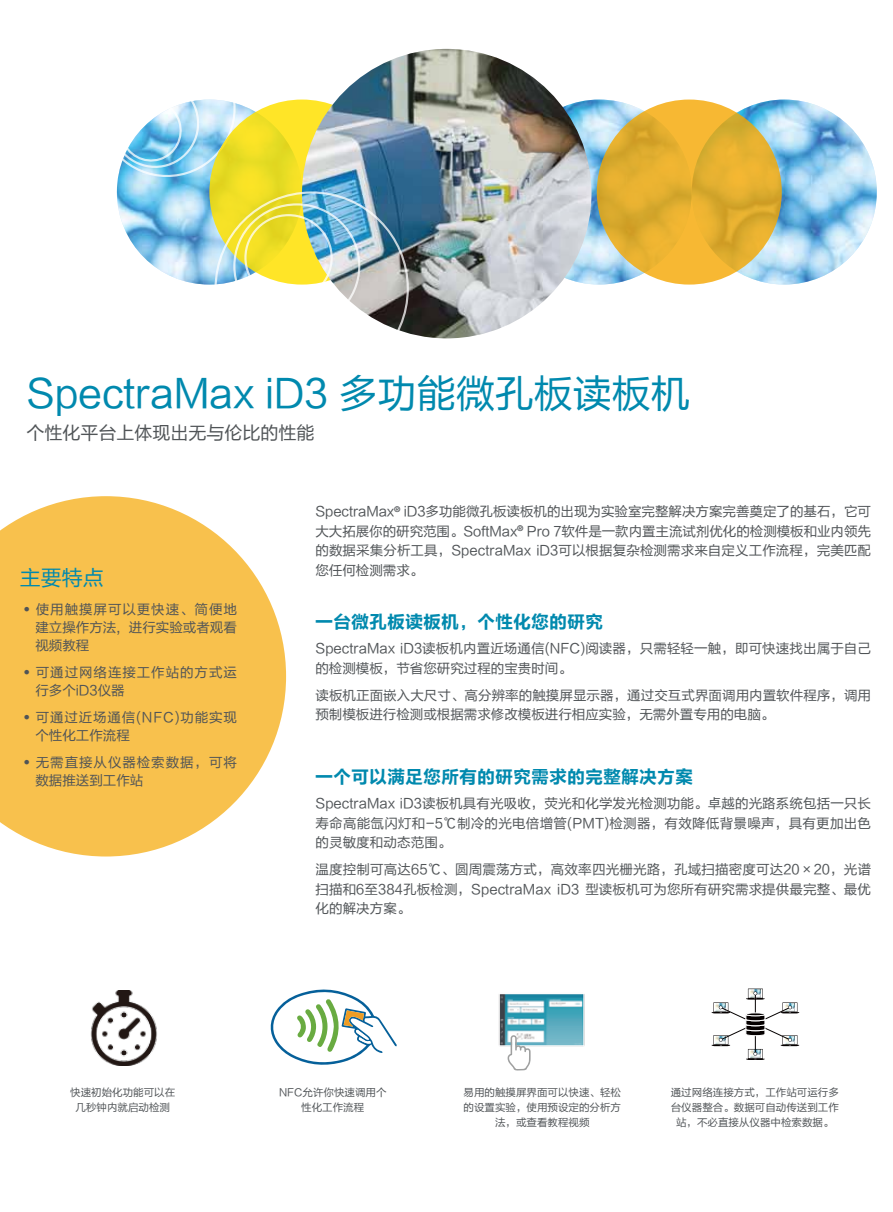
<style>
.page{position:relative;width:893px;height:1212px;background:#fff}
.page>*{position:absolute;margin:0;border:0;box-sizing:border-box;transform-origin:0 0}
.t1{font:39px "FZLTHJW GB1 0";color:#0089ae}
.t2{font:21px "FZLTHJW GB1 0";color:#0089ae}
.t3{font:18px "FZLTCHJW GB1 0";color:#0089ae}
.t4{font:18px "FZLTHJW GB1 0";color:#505457}
.t5{font:13.5px/19.5px "FZLTHJW GB1 0";letter-spacing:.01em;color:#505457;text-align:justify}
.t6{font:13.5px/18px "FZLTHJW GB1 0";letter-spacing:.07em;color:#505457}
.t7{font:13.5px/18px "FZLTHJW GB1 0";letter-spacing:.06em;color:#505457}
.t8{font:10.5px/15px "FZLTHJW GB1 0";color:#505457;text-align:center}
.s1{font-family:"Helvetica";font-weight:900}
</style>
<div class="page">
<img style="left:498px;top:994px;width:87px;height:66px">
<svg style="left:508px;top:1035px;width:23px;height:36px"></svg>
<img style="left:117px;top:100px;width:185px;height:185px;border-radius:93px">
<img style="left:507px;top:100px;width:185px;height:185px;border-radius:93px">
<img style="left:692px;top:100px;width:185px;height:185px;border-radius:93px">
<svg style="left:597px;top:100px;width:185px;height:185px;background:#e5af30"></svg>
<svg style="left:117px;top:99px;width:125px;height:85px"></svg>
<svg style="left:0;top:496px;width:286px;height:360px;fill:#f8c14d"></svg>
<svg style="left:209px;top:100px;width:185px;height:185px;background:#f2e02b"></svg>
<img style="left:302px;top:49px;width:289px;height:289px;border-radius:145px">
<div style="left:244px;top:214px;width:89px;height:87px;border:2px solid #fff;border-radius:50%"></div>
<svg style="left:270px;top:989px;width:127px;height:76px"></svg>
<svg style="left:712px;top:988px;width:87px;height:72px"></svg>
<div style="left:746px;top:1013px;width:19px;height:3px;border:1px solid #fff;border-radius:50%"></div>
<img style="left:90px;top:990px;width:67px;height:76px">
<h1 class="t1" style="left:26px;top:372px;width:665px">SpectraMax iD3 多功能微孔板读板机</h1>
<h3 class="t4" style="left:26px;top:422px;width:289px">个性化平台上体现出无与伦比的性能</h3>
<h2 class="t2" style="left:20px;top:566px;width:85px">主要特点</h2>
<p class="t5" style="left:35px;top:600px;width:203px;line-height:18px;text-indent:-12px"><span class="s1">•</span> 使用触摸屏可以更快速、简便地建立操作方法, 进行实验或者观看视频教程</p>
<p class="t6" style="left:35px;top:663px;width:203px;text-indent:-12px"><span class="s1">•</span> 可通过网络连接工作站的方式运行多个iD3仪器</p>
<p class="t7" style="left:35px;top:708px;width:203px;text-indent:-12px"><span class="s1">•</span> 可通过近场通信(NFC)功能实现个性化工作流程</p>
<p class="t6" style="left:35px;top:753px;width:203px;text-indent:-12px"><span class="s1">•</span> 无需直接从仪器检索数据，可将数据推送到工作站</p>
<p class="t5" style="left:315px;top:502px;width:557px">SpectraMax<sup>®</sup> iD3多功能微孔板读板机的出现为实验室完整解决方案完善奠定了的基石，它可大大拓展你的研究范围。SoftMax<sup>®</sup> Pro 7软件是一款内置主流试剂优化的检测模板和业内领先的数据采集分析工具，SpectraMax iD3可以根据复杂检测需求来自定义工作流程，完美匹配您任何检测需求。</p>
<h3 class="t3" style="left:315px;top:612px;width:290px">一台微孔板读板机，个性化您的研究</h3>
<p class="t5" style="left:315px;top:639px;width:557px">SpectraMax iD3读板机内置近场通信(NFC)阅读器，只需轻轻一触，即可快速找出属于自己的检测模板，节省您研究过程的宝贵时间。</p>
<p class="t5" style="left:315px;top:685px;width:557px">读板机正面嵌入大尺寸、高分辨率的触摸屏显示器，通过交互式界面调用内置软件程序，调用预制模板进行检测或根据需求修改模板进行相应实验，无需外置专用的电脑。</p>
<h3 class="t3" style="left:315px;top:767px;width:380px">一个可以满足您所有的研究需求的完整解决方案</h3>
<p class="t5" style="left:315px;top:794px;width:557px">SpectraMax iD3读板机具有光吸收，荧光和化学发光检测功能。卓越的光路系统包括一只长寿命高能氙闪灯和-5℃制冷的光电倍增管(PMT)检测器，有效降低背景噪声，具有更加出色的灵敏度和动态范围。</p>
<p class="t5" style="left:315px;top:860px;width:557px">温度控制可高达65℃、圆周震荡方式，高效率四光栅光路，孔域扫描密度可达20×20，光谱扫描和6至384孔板检测，SpectraMax iD3 型读板机可为您所有研究需求提供最完整、最优化的解决方案。</p>
<p class="t8" style="left:70px;top:1085px;width:106px">快速初始化功能可以在几秒钟内就启动检测</p>
<p class="t8" style="left:279px;top:1085px;width:109px">NFC允许你快速调用个性化工作流程</p>
<p class="t8" style="left:464px;top:1085px;width:159px">易用的触摸屏界面可以快速、轻松的设置实验，使用预设定的分析方法，或查看教程视频</p>
<p class="t8" style="left:671px;top:1085px;width:170px">通过网络连接方式，工作站可运行多台仪器整合。数据可自动传送到工作站，不必直接从仪器中检索数据。</p>
</div>
